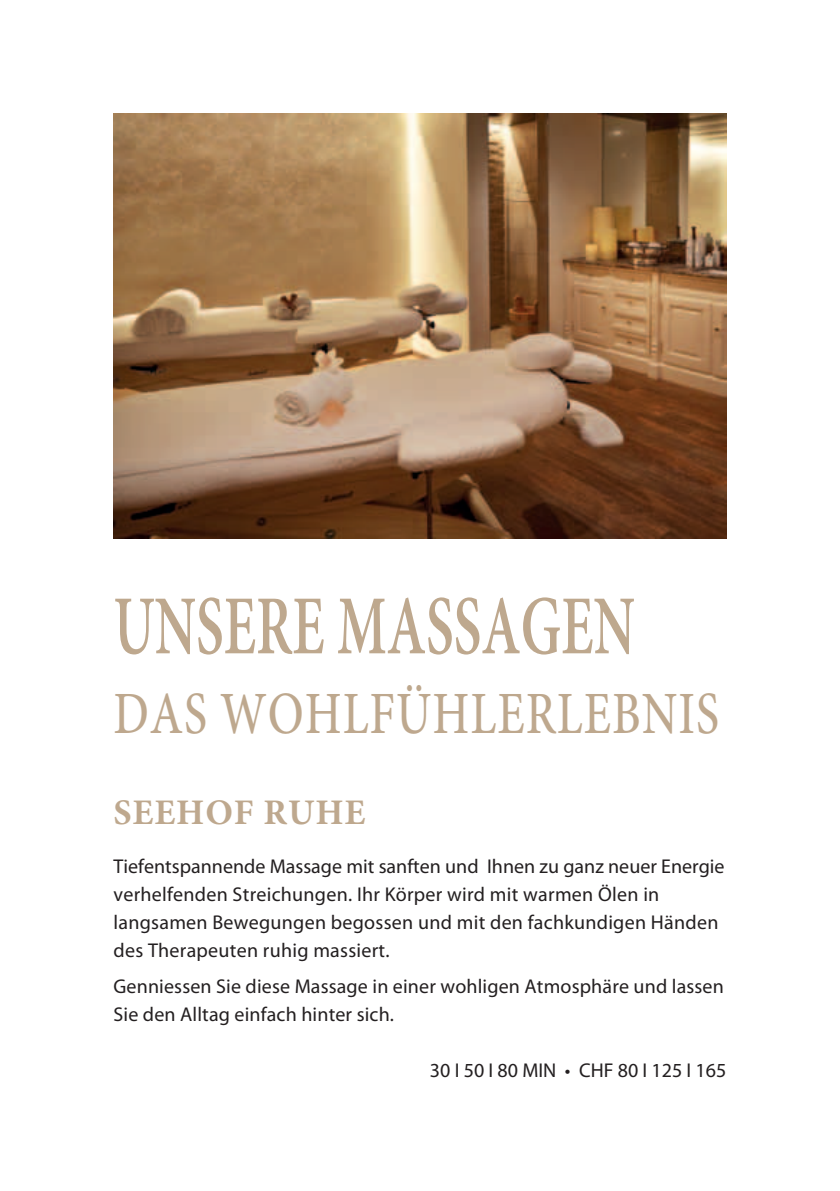
<style>
.page{position:relative;width:840px;height:1191px;background:#fff}
.page>*{position:absolute;margin:0;border:0;box-sizing:border-box;transform-origin:0 0}
.t1{font:600 84px "Minion Pro";color:#bea88e;scale:.67 1}
.t2{font:500 60px "Minion Pro";letter-spacing:.02em;color:#bea88e;scale:.8 1}
.t3{font:700 36px "Minion Pro";letter-spacing:.025em;color:#bea88e}
.t4{font:20px/28px "Myriad Pro";letter-spacing:.005em;color:#231f20}
</style>
<div class="page">
<img style="left:113px;top:113px;width:613px;height:426px">
<h1 class="t1" style="left:113px;top:568px;width:779px">UNSERE MASSAGEN</h1>
<h2 class="t2" style="left:113px;top:673px;width:758px">DAS WOHLFÜHLERLEBNIS</h2>
<h3 class="t3" style="left:113px;top:786px;width:253px">SEEHOF RUHE</h3>
<p class="t4" style="left:113px;top:852px;width:612px">Tiefentspannende Massage mit sanften und Ihnen zu ganz neuer Energie verhelfenden Streichungen. Ihr Körper wird mit warmen Ölen in langsamen Bewegungen begossen und mit den fachkundigen Händen des Therapeuten ruhig massiert.</p>
<p class="t4" style="left:113px;top:972px;width:611px">Genniessen Sie diese Massage in einer wohligen Atmosphäre und lassen<br>Sie den Alltag einfach hinter sich.</p>
<p class="t4" style="left:430px;top:1056px;width:298px">30 I 50 I 80 MIN • CHF 80 I 125 I 165</p>
</div>
